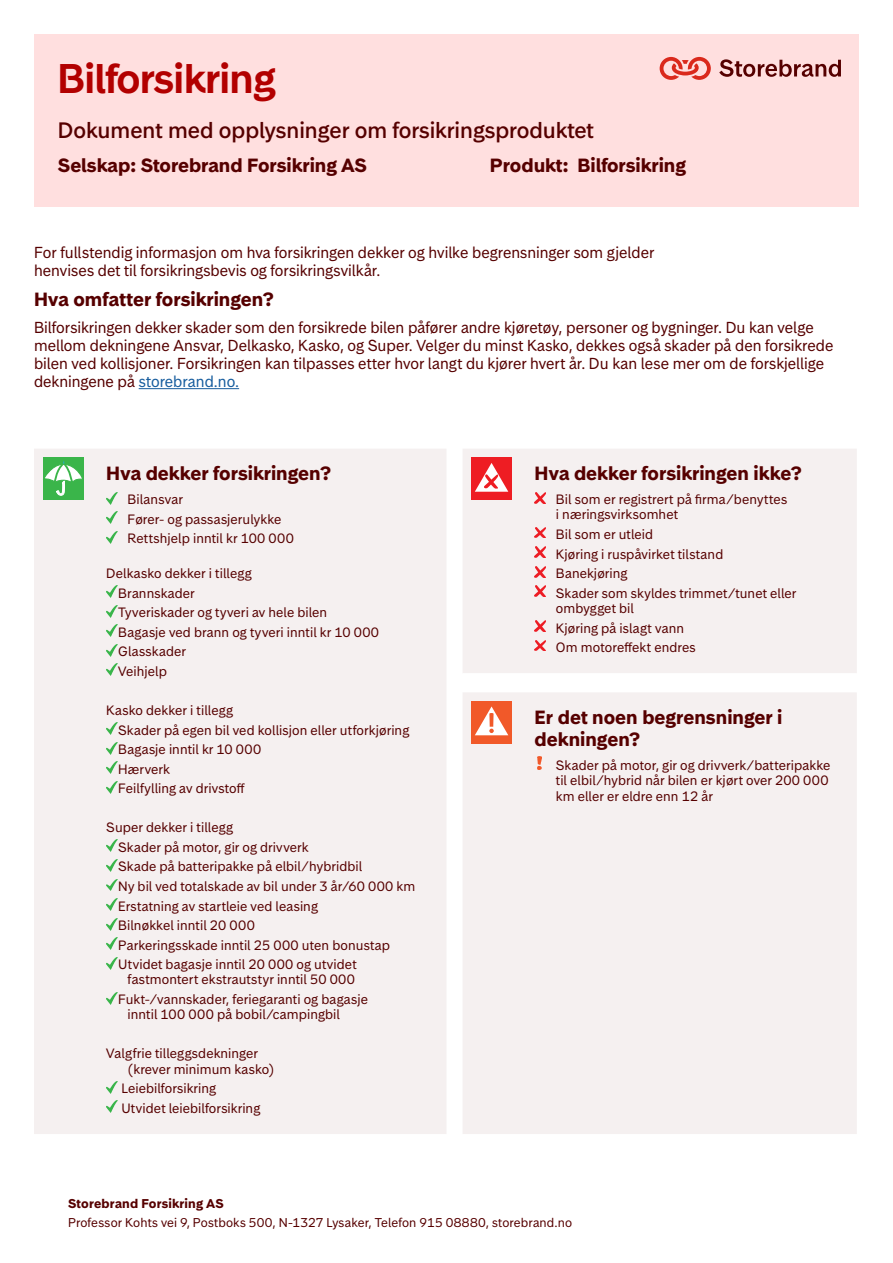
<style>
.page{position:relative;width:893px;height:1263px;background:#fff}
.page>*{position:absolute;margin:0;border:0;box-sizing:border-box;transform-origin:0 0}
.Form_title{font:600 39px "Storebrand Display";color:#b20000}
.Form_sub_title{font:500 21px "Storebrand Text";color:#560000}
.Covered_subheading{font:700 18px/21.6px "Storebrand Text";color:#560000}
.Company_Product_header{font:700 18px "Storebrand Text";color:#560000}
.Form_intro{font:700 18px "Storebrand Text";color:#560000}
.Form_intro-2{font:15px/18px "Storebrand Text";color:#560000}
.Covered_text_bullets{font:12.75px/15.3px "Storebrand Text";letter-spacing:.01em;color:#560000}
.t1{font:12px "Storebrand Text";letter-spacing:.015em;color:#560000}
.t2{font:700 12px "Storebrand Text";letter-spacing:.015em;color:#560000}
.s1{color:#175d9e}
</style>
<div class="page">
<div style="left:34px;top:34px;width:825px;height:172px;background:#ffdfdf"></div>
<hr style="left:139px;top:388px;width:100px;height:1px;background:#175d9e">
<div style="left:34px;top:449px;width:823px;height:224px;background:#f5f0f0"></div>
<div style="left:34px;top:673px;width:823px;height:461px;background:#f5f0f0"></div>
<div style="left:43px;top:457px;width:41px;height:43px;background:#3ab54a"></div>
<svg style="left:45px;top:460px;width:37px;height:36px"></svg>
<svg style="left:106px;top:492px;width:11px;height:12px"></svg>
<svg style="left:106px;top:512px;width:11px;height:12px"></svg>
<svg style="left:106px;top:531px;width:11px;height:12px"></svg>
<svg style="left:106px;top:586px;width:11px;height:12px"></svg>
<svg style="left:106px;top:605px;width:11px;height:12px"></svg>
<svg style="left:106px;top:625px;width:11px;height:12px"></svg>
<svg style="left:106px;top:644px;width:11px;height:12px"></svg>
<svg style="left:106px;top:664px;width:11px;height:12px"></svg>
<svg style="left:106px;top:723px;width:11px;height:11px"></svg>
<svg style="left:106px;top:742px;width:11px;height:12px"></svg>
<svg style="left:106px;top:762px;width:11px;height:12px"></svg>
<svg style="left:106px;top:781px;width:11px;height:12px"></svg>
<svg style="left:106px;top:840px;width:11px;height:12px"></svg>
<svg style="left:106px;top:859px;width:11px;height:12px"></svg>
<svg style="left:106px;top:879px;width:11px;height:12px"></svg>
<svg style="left:106px;top:898px;width:11px;height:12px"></svg>
<svg style="left:106px;top:918px;width:11px;height:12px"></svg>
<svg style="left:106px;top:938px;width:11px;height:12px"></svg>
<svg style="left:106px;top:957px;width:11px;height:12px"></svg>
<svg style="left:106px;top:992px;width:11px;height:12px"></svg>
<svg style="left:106px;top:1081px;width:11px;height:12px"></svg>
<svg style="left:106px;top:1101px;width:11px;height:12px"></svg>
<div style="left:471px;top:457px;width:41px;height:43px;background:#ee1d23"></div>
<svg style="left:475px;top:463px;width:33px;height:29px"></svg>
<svg style="left:535px;top:492px;width:10px;height:11px"></svg>
<svg style="left:535px;top:527px;width:10px;height:11px"></svg>
<svg style="left:535px;top:547px;width:10px;height:10px"></svg>
<svg style="left:535px;top:566px;width:10px;height:11px"></svg>
<svg style="left:535px;top:586px;width:10px;height:10px"></svg>
<svg style="left:535px;top:621px;width:10px;height:10px"></svg>
<svg style="left:535px;top:640px;width:10px;height:11px"></svg>
<div style="left:471px;top:701px;width:41px;height:42px;background:#f15929"></div>
<svg style="left:475px;top:706px;width:33px;height:29px"></svg>
<img style="left:538px;top:756px;width:3px;height:14px">
<svg style="left:719px;top:59px;width:122px;height:18px"></svg>
<svg style="left:660px;top:57px;width:51px;height:23px"></svg>
<p class="Form_title" style="left:58px;top:53px;width:219px">Bilforsikring</p>
<p class="Form_sub_title" style="left:58px;top:116px;width:538px">Dokument med opplysninger om forsikringsproduktet</p>
<p class="Company_Product_header" style="left:58px;top:153px;width:311px">Selskap: Storebrand Forsikring AS</p>
<p class="Company_Product_header" style="left:490px;top:153px;width:198px">Produkt: Bilforsikring</p>
<p class="Form_intro-2" style="left:34px;top:243px;width:622px">For fullstendig informasjon om hva forsikringen dekker og hvilke begrensninger som gjelder henvises det til forsikringsbevis og forsikringsvilkår.</p>
<p class="Form_intro" style="left:34px;top:287px;width:241px">Hva omfatter forsikringen?</p>
<p class="Form_intro-2" style="left:34px;top:318px;width:801px">Bilforsikringen dekker skader som den forsikrede bilen påfører andre kjøretøy, personer og bygninger. Du kan velge mellom dekningene Ansvar, Delkasko, Kasko, og Super. Velger du minst Kasko, dekkes også skader på den forsikrede bilen ved kollisjoner. Forsikringen kan tilpasses etter hvor langt du kjører hvert år. Du kan lese mer om de forskjellige dekningene på <span class="s1">storebrand.no.</span></p>
<p class="Covered_subheading" style="left:106px;top:462px;width:226px">Hva dekker forsikringen?</p>
<p class="Covered_text_bullets" style="left:128px;top:492px;width:57px">Bilansvar</p>
<p class="Covered_text_bullets" style="left:128px;top:511px;width:155px">Fører- og passasjerulykke</p>
<p class="Covered_text_bullets" style="left:128px;top:531px;width:168px">Rettshjelp inntil kr 100 000</p>
<p class="Covered_text_bullets" style="left:106px;top:566px;width:147px">Delkasko dekker i tillegg</p>
<p class="Covered_text_bullets" style="left:118px;top:585px;width:78px">Brannskader</p>
<p class="Covered_text_bullets" style="left:118px;top:605px;width:211px">Tyveriskader og tyveri av hele bilen</p>
<p class="Covered_text_bullets" style="left:118px;top:624px;width:262px">Bagasje ved brann og tyveri inntil kr 10 000</p>
<p class="Covered_text_bullets" style="left:118px;top:644px;width:69px">Glasskader</p>
<p class="Covered_text_bullets" style="left:118px;top:663px;width:50px">Veihjelp</p>
<p class="Covered_text_bullets" style="left:106px;top:702px;width:128px">Kasko dekker i tillegg</p>
<p class="Covered_text_bullets" style="left:118px;top:722px;width:292px">Skader på egen bil ved kollisjon eller utforkjøring</p>
<p class="Covered_text_bullets" style="left:118px;top:741px;width:145px">Bagasje inntil kr 10 000</p>
<p class="Covered_text_bullets" style="left:118px;top:761px;width:53px">Hærverk</p>
<p class="Covered_text_bullets" style="left:118px;top:781px;width:128px">Feilfylling av drivstoff</p>
<p class="Covered_text_bullets" style="left:106px;top:820px;width:128px">Super dekker i tillegg</p>
<p class="Covered_text_bullets" style="left:118px;top:839px;width:192px">Skader på motor, gir og drivverk</p>
<p class="Covered_text_bullets" style="left:118px;top:859px;width:245px">Skade på batteripakke på elbil/hybridbil</p>
<p class="Covered_text_bullets" style="left:118px;top:878px;width:299px">Ny bil ved totalskade av bil under 3 år/60 000 km</p>
<p class="Covered_text_bullets" style="left:118px;top:898px;width:201px">Erstatning av startleie ved leasing</p>
<p class="Covered_text_bullets" style="left:118px;top:917px;width:138px">Bilnøkkel inntil 20 000</p>
<p class="Covered_text_bullets" style="left:118px;top:937px;width:273px">Parkeringsskade inntil 25 000 uten bonustap</p>
<p class="Covered_text_bullets" style="left:118px;top:957px;width:240px;text-align:right">Utvidet bagasje inntil 20 000 og utvidet fastmontert ekstrautstyr inntil 50 000</p>
<p class="Covered_text_bullets" style="left:128px;top:991px;width:242px;text-indent:-9px">Fukt-/vannskader, feriegaranti og bagasje inntil 100 000 på bobil/campingbil</p>
<p class="Covered_text_bullets" style="left:128px;top:1046px;width:148px;text-indent:-21px">Valgfrie tilleggsdekninger (krever minimum kasko)</p>
<p class="Covered_text_bullets" style="left:121px;top:1081px;width:96px">Leiebilforsikring</p>
<p class="Covered_text_bullets" style="left:121px;top:1100px;width:140px">Utvidet leiebilforsikring</p>
<p class="Covered_subheading" style="left:535px;top:462px;width:269px">Hva dekker forsikringen ikke?</p>
<p class="Covered_text_bullets" style="left:556px;top:492px;width:233px">Bil som er registrert på firma/benyttes i næringsvirksomhet</p>
<p class="Covered_text_bullets" style="left:556px;top:526px;width:99px">Bil som er utleid</p>
<p class="Covered_text_bullets" style="left:556px;top:546px;width:169px">Kjøring i ruspåvirket tilstand</p>
<p class="Covered_text_bullets" style="left:556px;top:566px;width:73px">Banekjøring</p>
<p class="Covered_text_bullets" style="left:556px;top:585px;width:242px">Skader som skyldes trimmet/tunet eller ombygget bil</p>
<p class="Covered_text_bullets" style="left:556px;top:620px;width:130px">Kjøring på islagt vann</p>
<p class="Covered_text_bullets" style="left:556px;top:639px;width:141px">Om motoreffekt endres</p>
<p class="Covered_subheading" style="left:535px;top:706px;width:249px">Er det noen begrensninger i dekningen?</p>
<p class="Covered_text_bullets" style="left:556px;top:757px;width:276px">Skader på motor, gir og drivverk/batteripakke til elbil/hybrid når bilen er kjørt over 200 000 km eller er eldre enn 12 år</p>
<p class="t2" style="left:68px;top:1195px;width:157px">Storebrand Forsikring AS</p>
<p class="t1" style="left:68px;top:1214px;width:506px">Professor Kohts vei 9, Postboks 500, N-1327 Lysaker, Telefon 915 08880, storebrand.no</p>
</div>
